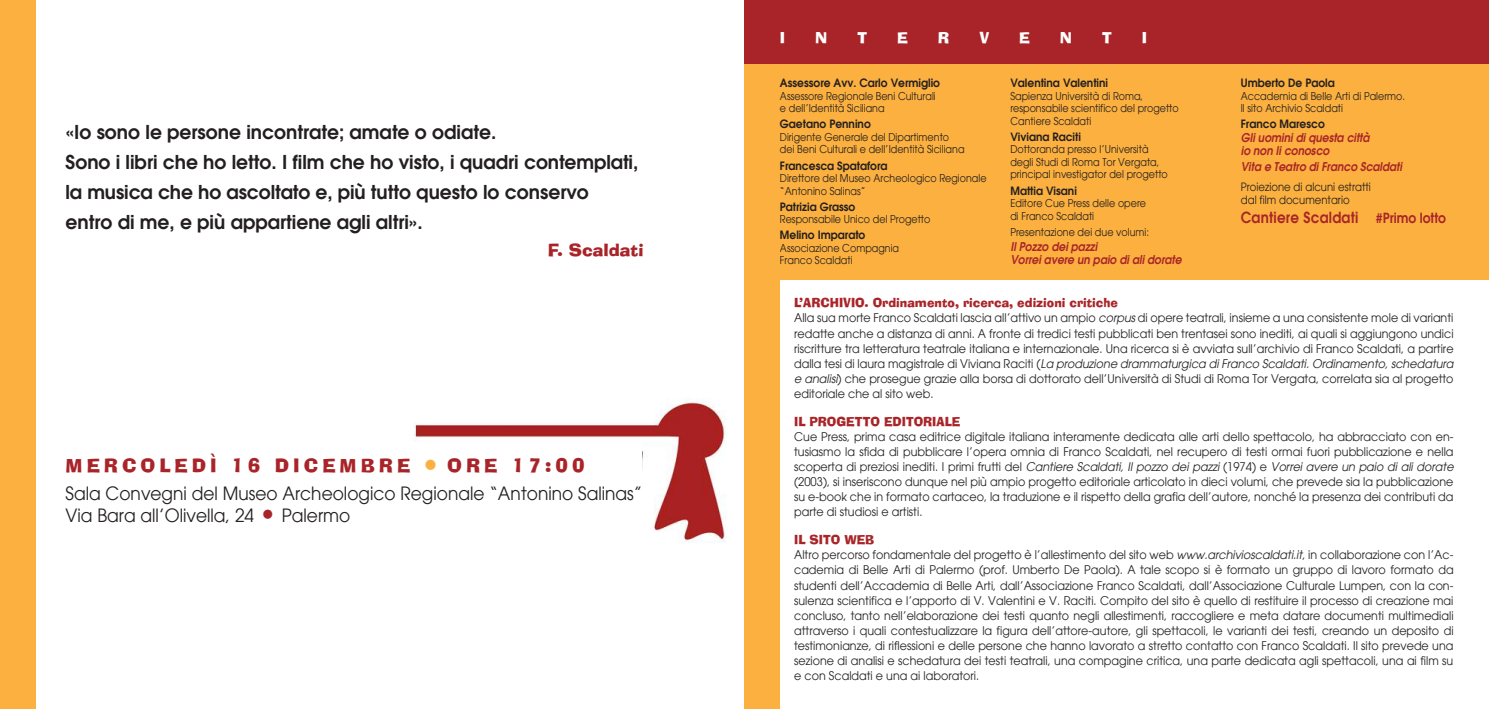
<style>
.page{position:relative;width:1489px;height:709px;background:#fff}
.page>*{position:absolute;margin:0;border:0;box-sizing:border-box;transform-origin:0 0}
.t1{font:600 18.75px/30px "Avant Garde";color:#231f20}
.t2{font:18.5px "Ad Lib BT";letter-spacing:.22em;color:#a92429}
.t3{font:18px/21.9px "Avant Garde";color:#231f20;scale:.95 1}
.t4{font:16.88px "Ad Lib BT";color:#a92429}
.t5{font:600 15px "Avant Garde";letter-spacing:.02em;color:#a92429;scale:.9 1}
.t6{font:15px "Ad Lib BT";color:#fff}
.t7{font:12.5px "Ad Lib BT";color:#a92429;scale:.95 1}
.t8{font:italic 600 11.88px/13.1px "Avant Garde";color:#a92429;scale:.9 1}
.t9{font:11.75px/15.1px "Avant Garde";color:#231f20;text-align:justify;scale:.95 1}
.t10{font:600 11.25px "Avant Garde";color:#231f20;scale:.95 1}
.t11{font:11.25px/12.5px "Avant Garde";color:#231f20;scale:.9 1}
.t12{font:10.62px/12.5px "Avant Garde";color:#231f20;scale:.9 1}
.s1{font-size:34.5px;color:#fbb03f}
.s2{font-family:"Ad Lib BT";font-size:30.75px;color:#a92429}
.s3{font-size:13.75px}
.s4{font-style:italic}
</style>
<div class="page">
<div style="left:744px;top:64px;width:744px;height:216px;background:#fbb03f"></div>
<div style="left:744px;top:252px;width:36px;height:457px;background:#fbb03f"></div>
<div style="left:0;top:0;width:35px;height:709px;background:#fbb03f"></div>
<div style="left:744px;top:0;width:744px;height:64px;background:#a92429"></div>
<img style="left:414px;top:400px;width:313px;height:143px">
<div style="left:190px;top:442px;width:452px;height:132px;background:#fff"></div>
<h1 class="t1" style="left:66px;top:117px;width:574px">«Io sono le persone incontrate; amate o odiate.<br>Sono i libri che ho letto. I film che ho visto, i quadri contemplati, la musica che ho ascoltato e, più tutto questo lo conservo entro di me, e più appartiene agli altri».</h1>
<h3 class="t4" style="left:548px;top:240px;width:97px">F. Scaldati</h3>
<h2 class="t2" style="left:66px;top:453px;width:275px">Mercoledì 16 dicemb</h2>
<h2 class="t2" style="left:379px;top:453px;width:207px">re <span class="s1">•</span> ore 17:00</h2>
<h3 class="t3" style="left:66px;top:482px;width:608px">Sala Convegni del Museo Archeologico Regionale “Antonino Salinas”<br>Via Bara all’Olivella, 24 <span class="s2">•</span> Palermo</h3>
<p class="t6" style="left:780px;top:28px;width:5px">I</p>
<p class="t6" style="left:815px;top:28px;width:14px">n</p>
<p class="t6" style="left:857px;top:28px;width:11px">t</p>
<p class="t6" style="left:897px;top:28px;width:11px">e</p>
<p class="t6" style="left:937px;top:28px;width:13px">r</p>
<p class="t6" style="left:979px;top:28px;width:27px">ve</p>
<p class="t6" style="left:1059px;top:28px;width:14px">n</p>
<p class="t6" style="left:1102px;top:28px;width:11px">t</p>
<p class="t6" style="left:1141px;top:28px;width:7px">i</p>
<p class="t10" style="left:780px;top:76px;width:170px">Assessore Avv. Carlo Vermiglio</p>
<p class="t12" style="left:780px;top:90px;width:175px">Assessore Regionale Beni Culturali e dell’Identità Siciliana</p>
<p class="t10" style="left:780px;top:117px;width:97px">Gaetano Pennino</p>
<p class="t12" style="left:780px;top:131px;width:207px">Dirigente Generale del Dipartimento dei Beni Culturali e dell’Identità Siciliana</p>
<p class="t10" style="left:780px;top:158px;width:115px">Francesca Spatafora</p>
<p class="t12" style="left:780px;top:172px;width:231px">Direttore del Museo Archeologico Regionale “Antonino Salinas”</p>
<p class="t10" style="left:780px;top:199px;width:81px">Patrizia Grasso</p>
<p class="t12" style="left:780px;top:213px;width:169px">Responsabile Unico del Progetto</p>
<p class="t10" style="left:780px;top:228px;width:92px">Melino Imparato</p>
<p class="t12" style="left:780px;top:241px;width:134px">Associazione Compagnia<br>Franco Scaldati</p>
<p class="t10" style="left:1010px;top:76px;width:104px">Valentina Valentini</p>
<p class="t12" style="left:1010px;top:90px;width:188px">Sapienza Università di Roma, responsabile scientifico del progetto<br>Cantiere Scaldati</p>
<p class="t10" style="left:1010px;top:129px;width:76px">Viviana Raciti</p>
<p class="t12" style="left:1010px;top:143px;width:176px">Dottoranda presso l’Università degli Studi di Roma Tor Vergata, principal investigator del progetto</p>
<p class="t10" style="left:1010px;top:183px;width:71px">Mattia Visani</p>
<p class="t12" style="left:1010px;top:197px;width:152px">Editore Cue Press delle opere di Franco Scaldati</p>
<p class="t12" style="left:1010px;top:225px;width:155px">Presentazione dei due volumi:</p>
<p class="t8" style="left:1010px;top:239px;width:192px">Il Pozzo dei pazzi<br>Vorrei avere un paio di ali dorate</p>
<p class="t10" style="left:1240px;top:76px;width:101px">Umberto De Paola</p>
<p class="t12" style="left:1240px;top:90px;width:184px">Accademia di Belle Arti di Palermo.<br>Il sito Archivio Scaldati</p>
<p class="t10" style="left:1240px;top:117px;width:90px">Franco Maresco</p>
<p class="t8" style="left:1240px;top:131px;width:144px">Gli uomini di questa città io non li conosco</p>
<p class="t8" style="left:1240px;top:160px;width:181px">Vita e Teatro di Franco Scaldati</p>
<p class="t11" style="left:1240px;top:180px;width:146px">Proiezione di alcuni estratti dal film documentario</p>
<p class="t5" style="left:1240px;top:208px;width:229px">Cantiere Scaldati <span class="s3">#Primo lotto</span></p>
<p class="t7" style="left:794px;top:295px;width:20px">L’ARC</p>
<p class="t7" style="left:829px;top:295px;width:305px">HIVIO. Ordinamento, ricerca, edizioni critiche</p>
<p class="t9" style="left:794px;top:310px;width:695px">Alla sua morte Franco Scaldati lascia all’attivo un ampio <span class="s4">corpus</span> di opere teatrali, insieme a una consistente mole di varianti redatte anche a distanza di anni. A fronte di tredici testi pubblicati ben trentasei sono inediti, ai quali si aggiungono undici riscritture tra letteratura teatrale italiana e internazionale. Una ricerca si è avviata sull’archivio di Franco Scaldati, a partire dalla tesi di laura magistrale di Viviana Raciti (<span class="s4">La produzione drammaturgica di Franco Scaldati. Ordinamento, schedatura e analisi</span>) che prosegue grazie alla borsa di dottorato dell’Università di Studi di Roma Tor Vergata, correlata sia al progetto editoriale che al sito web.</p>
<p class="t7" style="left:794px;top:413px;width:74px">IL PROGETTO</p>
<p class="t7" style="left:884px;top:413px;width:18px">EDITORIAL</p>
<p class="t7" style="left:951px;top:413px;width:10px">E</p>
<p class="t9" style="left:794px;top:429px;width:695px">Cue Press, prima casa editrice digitale italiana interamente dedicata alle arti dello spettacolo, ha abbracciato con en&shy;tusiasmo la sfida di pubblicare l’opera omnia di Franco Scaldati, nel recupero di testi ormai fuori pubblicazione e nella scoperta di preziosi inediti. I primi frutti del <span class="s4">Cantiere Scaldati, Il pozzo dei pazzi</span> (1974) e <span class="s4">Vorrei avere un paio di ali dorate </span>(2003), si inseriscono dunque nel più ampio progetto editoriale articolato in dieci volumi, che prevede sia la pubblicazione su e-book che in formato cartaceo, la traduzione e il rispetto della grafia dell’autore, nonché la presenza dei contributi da parte di studiosi e artisti.</p>
<p class="t7" style="left:794px;top:532px;width:35px">IL SITO</p>
<p class="t7" style="left:844px;top:532px;width:33px">WEB</p>
<p class="t9" style="left:794px;top:547px;width:695px">Altro percorso fondamentale del progetto è l’allestimento del sito web <span class="s4">www.archivioscaldati.it</span>, in collaborazione con l’Ac&shy;cademia di Belle Arti di Palermo (prof. Umberto De Paola). A tale scopo si è formato un gruppo di lavoro formato da studenti dell’Accademia di Belle Arti, dall’Associazione Franco Scaldati, dall’Associazione Culturale Lumpen, con la con&shy;sulenza scientifica e l’apporto di V. Valentini e V. Raciti. Compito del sito è quello di restituire il processo di creazione mai concluso, tanto nell’elaborazione dei testi quanto negli allestimenti, raccogliere e meta datare documenti multimediali attraverso i quali contestualizzare la figura dell’attore-autore, gli spettacoli, le varianti dei testi, creando un deposito di testimonianze, di riflessioni e delle persone che hanno lavorato a stretto contatto con Franco Scaldati. Il sito prevede una sezione di analisi e schedatura dei testi teatrali, una compagine critica, una parte dedicata agli spettacoli, una ai film su e con Scaldati e una ai laboratori.</p>
</div>
